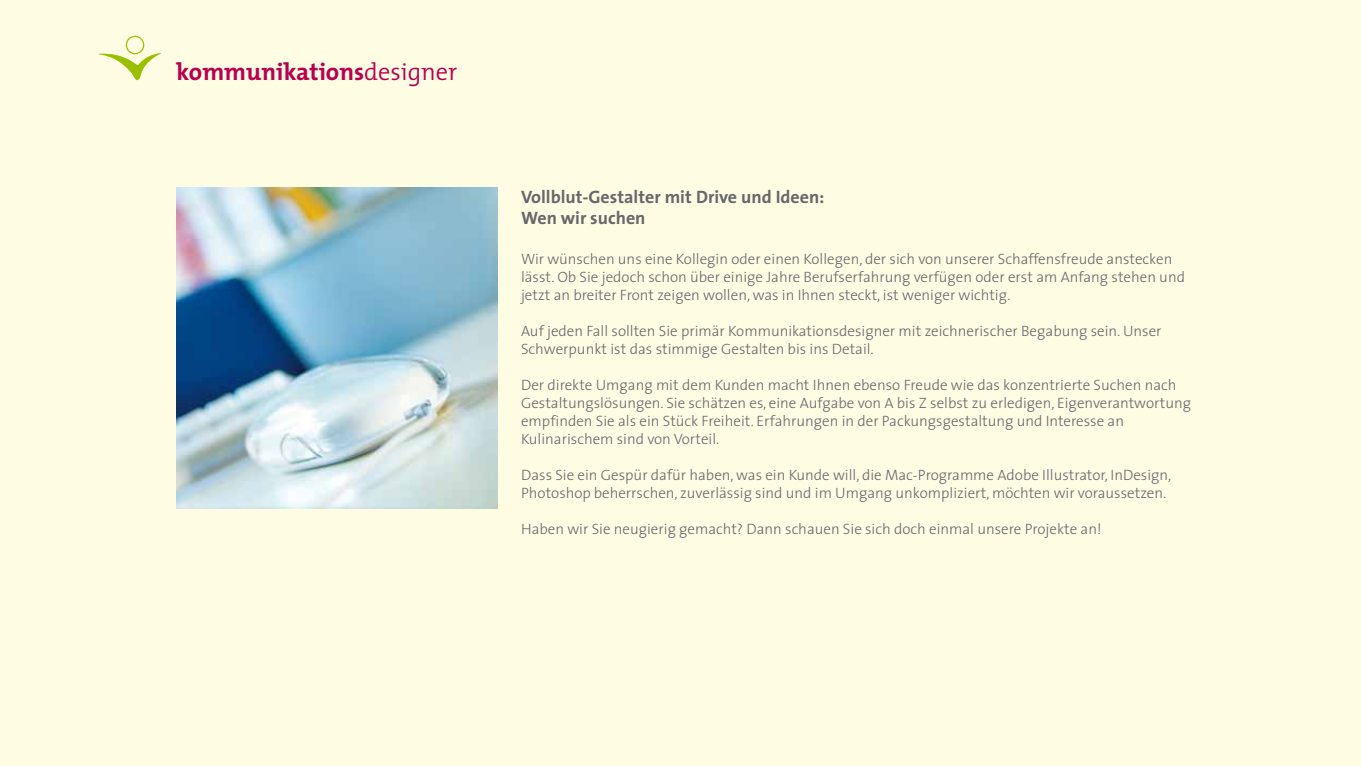
<style>
.page{position:relative;width:1361px;height:766px;background:#fff}
.page>*{position:absolute;margin:0;border:0;box-sizing:border-box;transform-origin:0 0}
.t1{font:700 24.3px "The Mix";color:#b9004e}
.t2{font:700 18px/21px "The Sans";color:#68676b}
.t3{font:300 15px/18px "The Sans";color:#68676b}
.s1{font-weight:300}
</style>
<div class="page">
<div style="left:0;top:0;width:1361px;height:765px;background:#fffce4"></div>
<svg style="left:99px;top:53px;width:62px;height:27px"></svg>
<div style="left:126px;top:36px;width:18px;height:18px;border:1px solid #98c000;border-radius:50%"></div>
<img style="left:176px;top:187px;width:322px;height:321px">
<h1 class="t1" style="left:176px;top:51px;width:282px">kommunikations<span class="s1">designer</span></h1>
<p class="t2" style="left:521px;top:186px;width:305px">Vollblut-Gestalter mit Drive und Ideen:<br>Wen wir suchen</p>
<p class="t3" style="left:521px;top:249px;width:665px">Wir wünschen uns eine Kollegin oder einen Kollegen, der sich von unserer Schaffensfreude anstecken lässt. Ob Sie jedoch schon über einige Jahre Berufserfahrung verfügen oder erst am Anfang stehen und jetzt an breiter Front zeigen wollen, was in Ihnen steckt, ist weniger wichtig.</p>
<p class="t3" style="left:521px;top:321px;width:642px">Auf jeden Fall sollten Sie primär Kommunikationsdesigner mit zeichnerischer Begabung sein. Unser<br>Schwerpunkt ist das stimmige Gestalten bis ins Detail.</p>
<p class="t3" style="left:521px;top:375px;width:671px">Der direkte Umgang mit dem Kunden macht Ihnen ebenso Freude wie das konzentrierte Suchen nach Gestaltungslösungen. Sie schätzen es, eine Aufgabe von A bis Z selbst zu erledigen, Eigenverantwortung empfinden Sie als ein Stück Freiheit. Erfahrungen in der Packungsgestaltung und Interesse an Kulinarischem sind von Vorteil.</p>
<p class="t3" style="left:521px;top:465px;width:652px">Dass Sie ein Gespür dafür haben, was ein Kunde will, die Mac-Programme Adobe Illustrator, InDesign,<br>Photoshop beherrschen, zuverlässig sind und im Umgang unkompliziert, möchten wir voraussetzen.</p>
<p class="t3" style="left:521px;top:519px;width:582px">Haben wir Sie neugierig gemacht? Dann schauen Sie sich doch einmal unsere Projekte an!</p>
</div>
